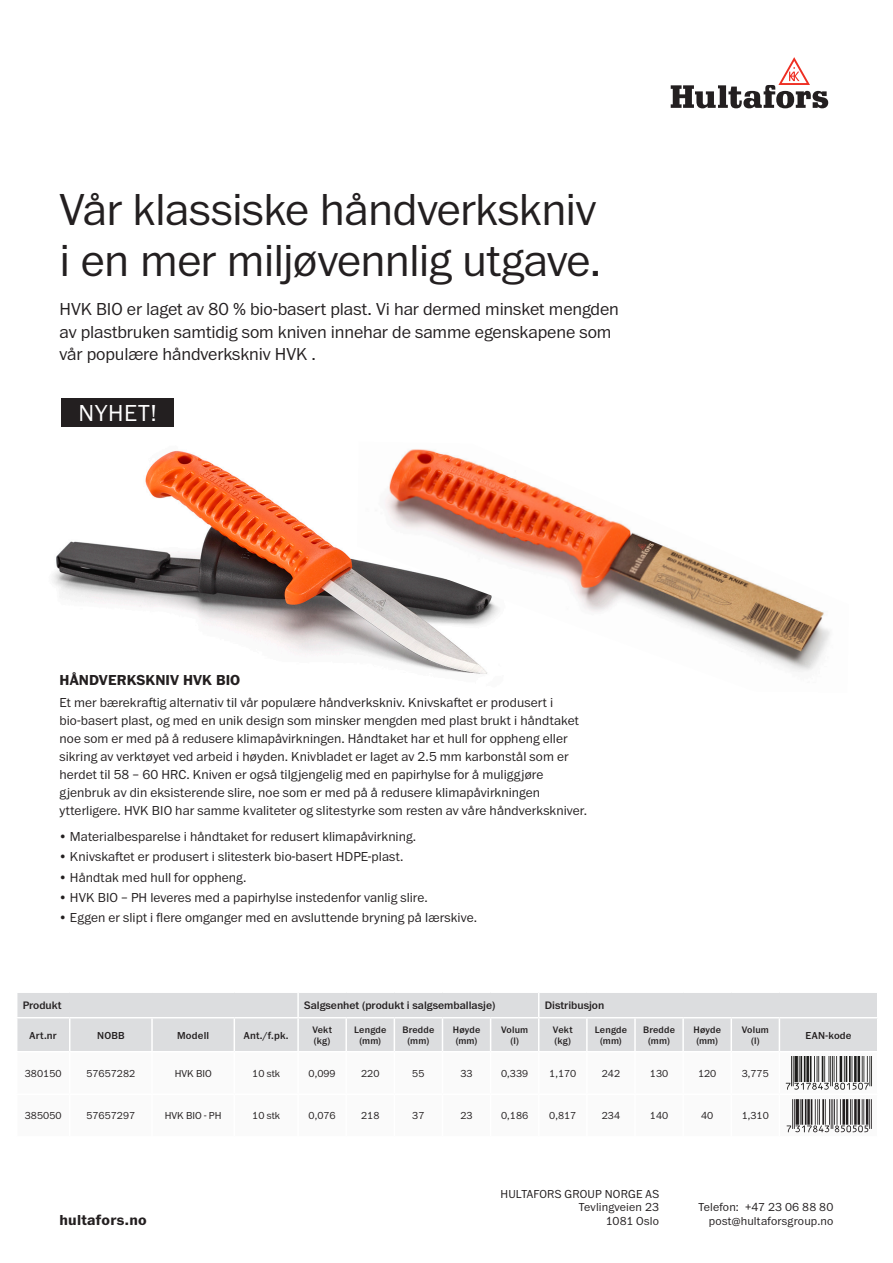
<style>
.page{position:relative;width:893px;height:1263px;background:#fff}
.page>*{position:absolute;margin:0;border:0;box-sizing:border-box;transform-origin:0 0}
.t1{font:65.55px "UPC Height B";color:#1d1d1b}
.PRODUCT_NAME{font:300 46.5px/51px "Franklin ITC Pro";letter-spacing:-.015em;color:#231f20}
.t2{font:300 24px "Franklin ITC Pro";letter-spacing:.035em;color:#fff}
.PRODUCT_NAME-2{font:300 18px/22.5px "Franklin ITC Pro";letter-spacing:-.005em;color:#231f20}
.PRODUCT_NAME-3{font:700 15px "Franklin ITC Pro";letter-spacing:.01em;color:#231f20}
.PRODUCT_NAME-4{font:300 13.5px/18px "Franklin ITC Pro";letter-spacing:.005em;color:#231f20}
.t3{font:300 12px "Franklin ITC Pro";letter-spacing:.015em;color:#231f20}
.Cell_rubrik_left{font:500 11.25px "Franklin ITC Pro";color:#231f20}
.Cell_text{font:300 10.5px "Franklin ITC Pro";color:#231f20}
.Cell_text_left{font:300 10.5px "Franklin ITC Pro";color:#231f20}
.Cell_rubrik_left-2{font:500 10.5px "Franklin ITC Pro";letter-spacing:.02em;color:#231f20}
.Cell_rubrik{font:500 10.5px "Franklin ITC Pro";letter-spacing:.02em;color:#231f20}
.Cell_rubrik-2{font:500 9.75px/10.5px "Franklin ITC Pro";letter-spacing:.02em;color:#231f20;text-align:center}
</style>
<div class="page">
<img style="left:53px;top:450px;width:304px;height:204px">
<img style="left:357px;top:449px;width:473px;height:225px">
<svg style="left:671px;top:57px;width:157px;height:51px"></svg>
<div style="left:62px;top:398px;width:112px;height:29px;background:#231f20"></div>
<div style="left:17px;top:993px;width:860px;height:58px;background:#dcdddf"></div>
<svg style="left:538px;top:993px;width:1px;height:24px"></svg>
<hr style="left:16px;top:1017px;width:54px;height:1px;background:#fff">
<hr style="left:70px;top:1017px;width:82px;height:1px;background:#fff">
<hr style="left:69px;top:1018px;width:1px;height:33px;background:#fff">
<hr style="left:152px;top:1017px;width:82px;height:1px;background:#fff">
<hr style="left:151px;top:1018px;width:2px;height:33px;background:#fff">
<hr style="left:234px;top:1018px;width:1px;height:33px;background:#fff">
<hr style="left:298px;top:1017px;width:48px;height:1px;background:#fff">
<hr style="left:297px;top:1018px;width:2px;height:33px;background:#fff">
<hr style="left:346px;top:1017px;width:48px;height:1px;background:#fff">
<hr style="left:345px;top:1018px;width:2px;height:33px;background:#fff">
<hr style="left:394px;top:1017px;width:48px;height:1px;background:#fff">
<hr style="left:394px;top:1018px;width:1px;height:33px;background:#fff">
<hr style="left:442px;top:1017px;width:49px;height:1px;background:#fff">
<hr style="left:442px;top:1018px;width:1px;height:33px;background:#fff">
<hr style="left:491px;top:1017px;width:48px;height:1px;background:#fff">
<hr style="left:490px;top:1018px;width:1px;height:33px;background:#fff">
<hr style="left:539px;top:1017px;width:48px;height:1px;background:#fff">
<hr style="left:538px;top:1018px;width:1px;height:33px;background:#fff">
<hr style="left:587px;top:1017px;width:48px;height:1px;background:#fff">
<hr style="left:586px;top:1018px;width:2px;height:33px;background:#fff">
<hr style="left:635px;top:1017px;width:48px;height:1px;background:#fff">
<hr style="left:634px;top:1018px;width:2px;height:33px;background:#fff">
<hr style="left:683px;top:1017px;width:48px;height:1px;background:#fff">
<hr style="left:682px;top:1018px;width:2px;height:33px;background:#fff">
<hr style="left:731px;top:1017px;width:48px;height:1px;background:#fff">
<hr style="left:730px;top:1018px;width:2px;height:33px;background:#fff">
<hr style="left:779px;top:1017px;width:99px;height:1px;background:#fff">
<hr style="left:779px;top:1018px;width:1px;height:33px;background:#fff">
<hr style="left:297px;top:993px;width:2px;height:24px;background:#fff">
<hr style="left:234px;top:1017px;width:64px;height:1px;background:#fff">
<svg style="left:787px;top:1099px;width:81px;height:33px"></svg>
<hr style="left:871px;top:1099px;width:1px;height:30px;background:#231f20">
<hr style="left:869px;top:1099px;width:1px;height:30px;background:#231f20">
<p class="PRODUCT_NAME" style="left:60px;top:185px;width:543px">Vår klassiske håndverkskniv i en mer miljøvennlig utgave.</p>
<p class="PRODUCT_NAME-2" style="left:60px;top:299px;width:561px">HVK BIO er laget av 80 % bio-basert plast. Vi har dermed minsket mengden av plastbruken samtidig som kniven innehar de samme egenskapene som vår populære håndverkskniv HVK .</p>
<p class="t2" style="left:79px;top:400px;width:80px">NYHET!</p>
<p class="PRODUCT_NAME-3" style="left:60px;top:671px;width:182px">HÅNDVERKSKNIV HVK BIO</p>
<p class="PRODUCT_NAME-4" style="left:60px;top:694px;width:529px">Et mer bærekraftig alternativ til vår populære håndverkskniv. Knivskaftet er produsert i bio-basert plast, og med en unik design som minsker mengden med plast brukt i håndtaket noe som er med på å redusere klimapåvirkningen. Håndtaket har et hull for oppheng eller sikring av verktøyet ved arbeid i høyden. Knivbladet er laget av 2.5 mm karbonstål som er herdet til 58 – 60 HRC. Kniven er også tilgjengelig med en papirhylse for å muliggjøre gjenbruk av din eksisterende slire, noe som er med på å redusere klimapåvirkningen ytterligere. HVK BIO har samme kvaliteter og slitestyrke som resten av våre håndverkskniver.</p>
<p class="PRODUCT_NAME-4" style="left:60px;top:828px;width:358px">• Materialbesparelse i håndtaket for redusert klimapåvirkning.</p>
<p class="PRODUCT_NAME-4" style="left:60px;top:848px;width:345px">• Knivskaftet er produsert i slitesterk bio-basert HDPE-plast.</p>
<p class="PRODUCT_NAME-4" style="left:60px;top:868px;width:188px">• Håndtak med hull for oppheng.</p>
<p class="PRODUCT_NAME-4" style="left:60px;top:888px;width:370px">• HVK BIO – PH leveres med a papirhylse instedenfor vanlig slire.</p>
<p class="PRODUCT_NAME-4" style="left:60px;top:909px;width:419px">• Eggen er slipt i flere omganger med en avsluttende bryning på lærskive.</p>
<p class="Cell_rubrik_left" style="left:23px;top:999px;width:40px">Produkt</p>
<p class="Cell_rubrik_left" style="left:304px;top:999px;width:193px">Salgsenhet (produkt i salgsemballasje)</p>
<p class="Cell_rubrik_left" style="left:545px;top:999px;width:61px">Distribusjon</p>
<p class="Cell_rubrik" style="left:30px;top:1029px;width:29px">Art.nr</p>
<p class="Cell_rubrik_left-2" style="left:97px;top:1029px;width:29px">NOBB</p>
<p class="Cell_rubrik_left-2" style="left:177px;top:1029px;width:34px">Modell</p>
<p class="Cell_rubrik_left-2" style="left:244px;top:1029px;width:46px">Ant./f.pk.</p>
<p class="Cell_rubrik-2" style="left:312px;top:1025px;width:21px;text-align:left">Vekt (kg)</p>
<p class="Cell_rubrik-2" style="left:354px;top:1025px;width:34px">Lengde (mm)</p>
<p class="Cell_rubrik-2" style="left:402px;top:1025px;width:33px">Bredde (mm)</p>
<p class="Cell_rubrik-2" style="left:453px;top:1025px;width:29px">Høyde (mm)</p>
<p class="Cell_rubrik-2" style="left:501px;top:1025px;width:29px">Volum (l)</p>
<p class="Cell_rubrik-2" style="left:553px;top:1025px;width:21px;text-align:left">Vekt (kg)</p>
<p class="Cell_rubrik-2" style="left:595px;top:1025px;width:34px">Lengde (mm)</p>
<p class="Cell_rubrik-2" style="left:643px;top:1025px;width:33px">Bredde (mm)</p>
<p class="Cell_rubrik-2" style="left:693px;top:1025px;width:29px">Høyde (mm)</p>
<p class="Cell_rubrik-2" style="left:742px;top:1025px;width:29px">Volum (l)</p>
<p class="Cell_rubrik" style="left:805px;top:1029px;width:48px">EAN-kode</p>
<p class="Cell_text" style="left:25px;top:1068px;width:38px">380150</p>
<p class="Cell_text_left" style="left:86px;top:1068px;width:50px">57657282</p>
<p class="Cell_text_left" style="left:175px;top:1068px;width:38px">HVK BIO</p>
<p class="Cell_text_left" style="left:252px;top:1068px;width:29px">10 stk</p>
<p class="Cell_text" style="left:309px;top:1068px;width:29px">0,099</p>
<p class="Cell_text" style="left:361px;top:1068px;width:20px">220</p>
<p class="Cell_text" style="left:412px;top:1068px;width:14px">55</p>
<p class="Cell_text" style="left:460px;top:1068px;width:14px">33</p>
<p class="Cell_text" style="left:501px;top:1068px;width:29px">0,339</p>
<p class="Cell_text" style="left:549px;top:1068px;width:29px">1,170</p>
<p class="Cell_text" style="left:602px;top:1068px;width:20px">242</p>
<p class="Cell_text" style="left:650px;top:1068px;width:20px">130</p>
<p class="Cell_text" style="left:698px;top:1068px;width:20px">120</p>
<p class="Cell_text" style="left:742px;top:1068px;width:29px">3,775</p>
<p class="Cell_text" style="left:25px;top:1110px;width:38px">385050</p>
<p class="Cell_text_left" style="left:86px;top:1110px;width:50px">57657297</p>
<p class="Cell_text_left" style="left:165px;top:1110px;width:58px">HVK BIO - PH</p>
<p class="Cell_text_left" style="left:252px;top:1110px;width:29px">10 stk</p>
<p class="Cell_text" style="left:309px;top:1110px;width:29px">0,076</p>
<p class="Cell_text" style="left:361px;top:1110px;width:20px">218</p>
<p class="Cell_text" style="left:412px;top:1110px;width:14px">37</p>
<p class="Cell_text" style="left:460px;top:1110px;width:14px">23</p>
<p class="Cell_text" style="left:501px;top:1110px;width:29px">0,186</p>
<p class="Cell_text" style="left:549px;top:1110px;width:29px">0,817</p>
<p class="Cell_text" style="left:602px;top:1110px;width:20px">234</p>
<p class="Cell_text" style="left:650px;top:1110px;width:20px">140</p>
<p class="Cell_text" style="left:701px;top:1110px;width:14px">40</p>
<p class="Cell_text" style="left:742px;top:1110px;width:29px">1,310</p>
<p class="t1" style="left:785px;top:1040px;width:88px">¿&lt;$L(S%N=IABFAH&lt;</p>
<p class="PRODUCT_NAME-3" style="left:60px;top:1211px;width:89px">hultafors.no</p>
<p class="t3" style="left:500px;top:1187px;width:160px">HULTAFORS GROUP NORGE AS</p>
<p class="t3" style="left:579px;top:1201px;width:82px">Tevlingveien 23</p>
<p class="t3" style="left:606px;top:1214px;width:55px">1081 Oslo</p>
<p class="t3" style="left:698px;top:1201px;width:136px">Telefon: +47 23 06 88 80</p>
<p class="t3" style="left:709px;top:1214px;width:126px">post@hultaforsgroup.no</p>
</div>
